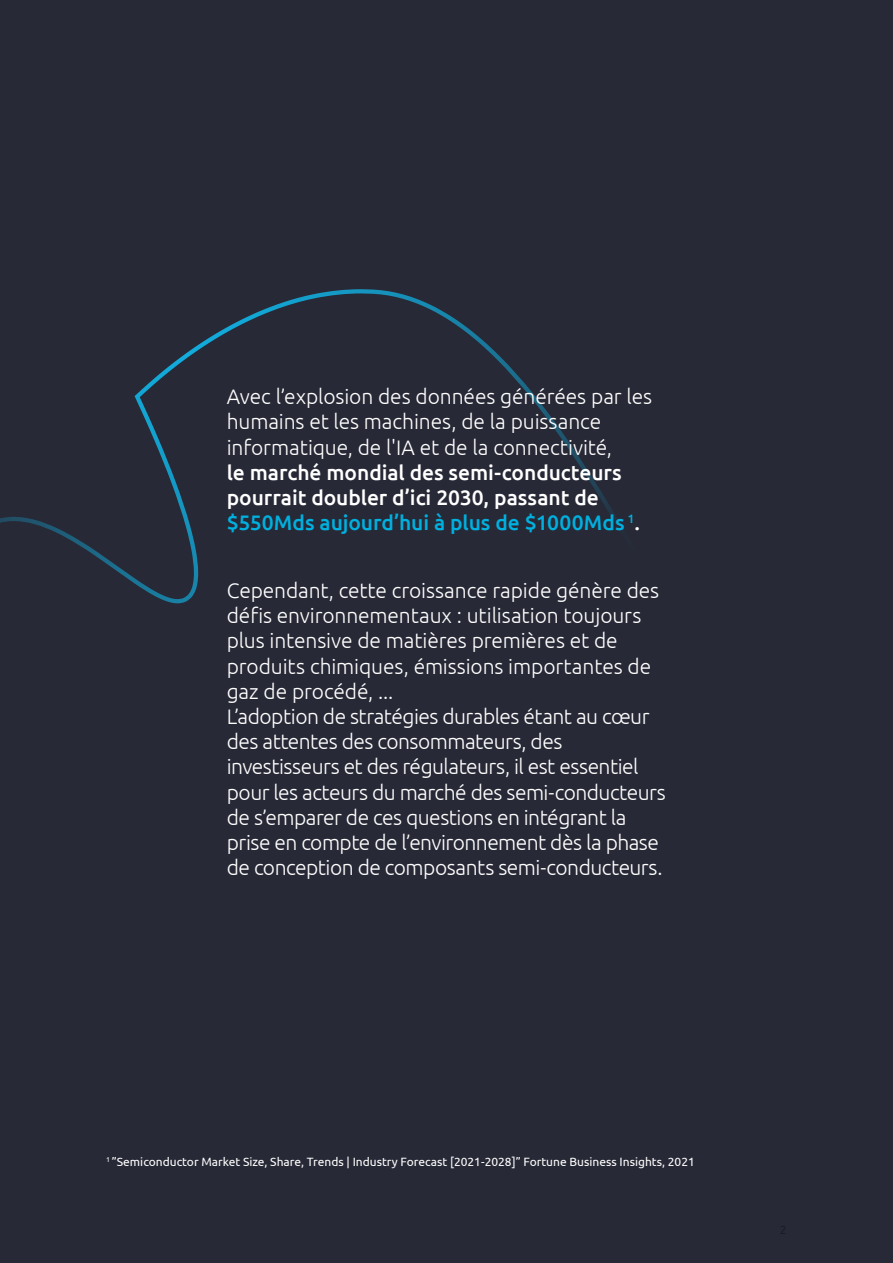
<style>
.page{position:relative;width:893px;height:1263px;background:#272936}
.page>*{position:absolute;margin:0;border:0;box-sizing:border-box;transform-origin:0 0}
.t1{font:300 21px/25.2px "Ubuntu";letter-spacing:-.01em;color:#fff}
.t2{font:500 21px/25.2px "Ubuntu";letter-spacing:-.005em;color:#fff}
.t3{font:12px "Ubuntu";color:#fff}
.s1{color:#00b0df}
</style>
<div class="page">
<svg style="left:0;top:289px;width:373px;height:314px"></svg>
<p class="t1" style="left:227px;top:384px;width:427px">Avec l’explosion des données générées par les humains et les machines, de la puissance informatique, de l'IA et de la connectivité,</p>
<p class="t2" style="left:227px;top:459px;width:415px">le marché mondial des semi-conducteurs pourrait doubler d’ici 2030, passant de <span class="s1">$550Mds aujourd’hui à plus de $1000Mds</span> <sup>1</sup>.</p>
<p class="t1" style="left:227px;top:577px;width:440px">Cependant, cette croissance rapide génère des défis environnementaux : utilisation toujours plus intensive de matières premières et de produits chimiques, émissions importantes de gaz de procédé, ...<br>L’adoption de stratégies durables étant au cœur des attentes des consommateurs, des investisseurs et des régulateurs, il est essentiel pour les acteurs du marché des semi-conducteurs de s’emparer de ces questions en intégrant la prise en compte de l’environnement dès la phase de conception de composants semi-conducteurs.</p>
<p class="t3" style="left:106px;top:1154px;width:590px"><sup>1</sup> ”Semiconductor Market Size, Share, Trends | Industry Forecast [2021-2028]” Fortune Business Insights, 2021</p>
</div>
